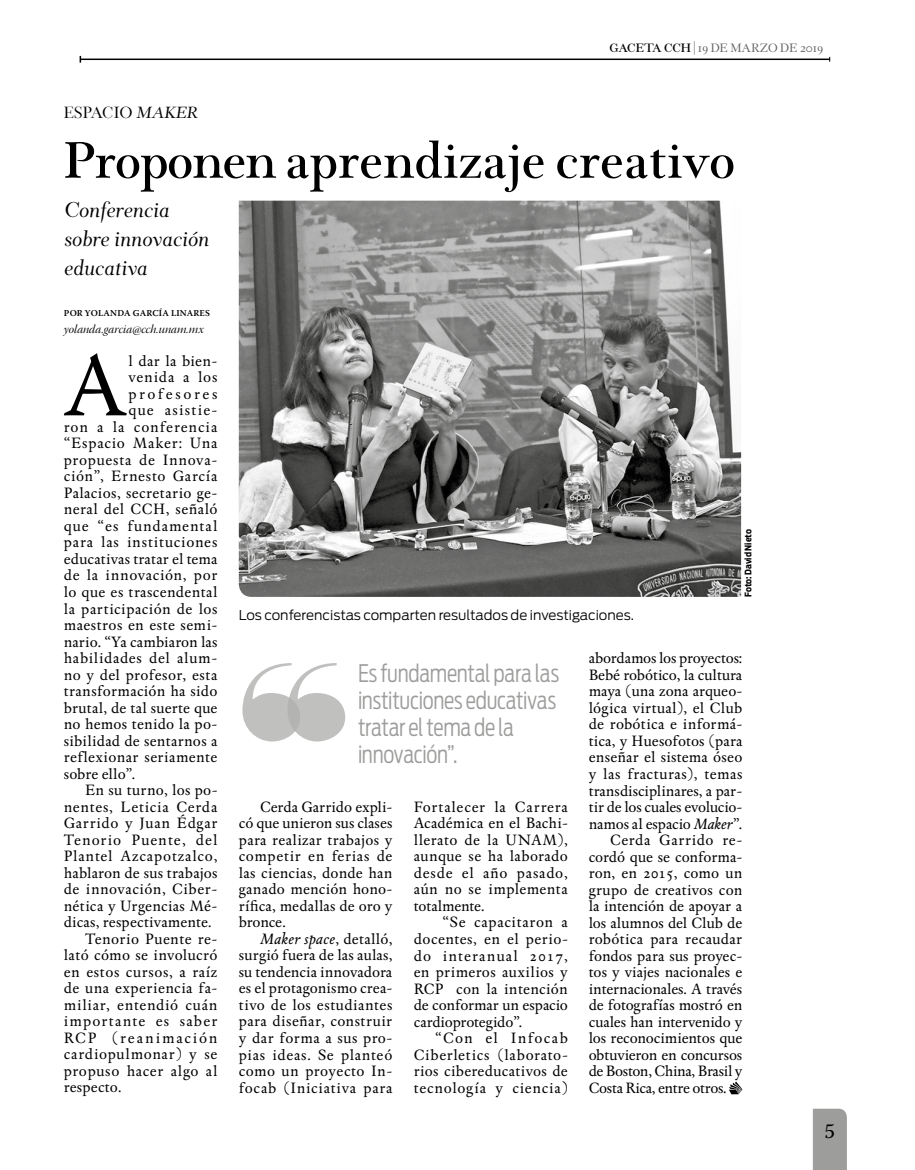
<style>
.page{position:relative;width:915px;height:1170px;background:#fff}
.page>*{position:absolute;margin:0;border:0;box-sizing:border-box;transform-origin:0 0}
.t1{font:90.9px "Warnock Pro";color:#000}
.t2{font:600 57px "Wessex";letter-spacing:-.005em;color:#000}
.t3{font:300 24px/27px "Antenna Cond";letter-spacing:-.015em;color:#9d9d9c;scale:.91 1}
.t4{font:italic 24px/28.8px "Wessex";color:#000}
.t5{font:21px "Warnock Pro";color:#000}
.t6{font:18px "Wessex Roman Titling";color:#000}
.t7{font:15.75px/16.5px "Espinosa Nova";letter-spacing:.015em;color:#000;text-align:justify}
.t8{font:15.75px "Espinosa Nova";letter-spacing:-.01em;color:#000}
.t9{font:15.75px "Espinosa Nova";letter-spacing:.04em;color:#000}
.t10{font:15.75px "Espinosa Nova";letter-spacing:-.015em;color:#000}
.t11{font:15.75px "Espinosa Nova";letter-spacing:-.005em;color:#000}
.t12{font:15.75px "Espinosa Nova";letter-spacing:.045em;color:#000}
.t13{font:15.75px "Espinosa Nova";letter-spacing:-.02em;color:#000}
.t14{font:15.75px "Espinosa Nova";letter-spacing:.035em;color:#000}
.t15{font:15.75px "Espinosa Nova";letter-spacing:.05em;color:#000}
.t16{font:15.75px "Espinosa Nova";letter-spacing:.06em;color:#000}
.t17{font:15.75px "Espinosa Nova";letter-spacing:.055em;color:#000}
.t18{font:15.75px "Espinosa Nova";letter-spacing:.075em;color:#000}
.t19{font:15.75px "Espinosa Nova";letter-spacing:.11em;color:#000}
.t20{font:15.75px "Espinosa Nova";letter-spacing:.08em;color:#000}
.t21{font:15.75px "Espinosa Nova";letter-spacing:.15em;color:#000}
.t22{font:300 13.5px "Antenna";letter-spacing:-.005em;color:#000}
.t23{font:13.5px "Wessex";color:#646363}
.t24{font:12px "Warnock Pro It Disp";color:#000}
.t25{font:600 9px "Warnock Pro";letter-spacing:.015em;color:#000}
.t26{font:700 9px "Antenna Cond";color:#000}
.s1{font-family:"Wessex";font-style:italic}
.s2{font-weight:600;color:#000}
.s3{font-style:italic}
</style>
<div class="page">
<div style="left:812px;top:1108px;width:34px;height:61px;background:#9d9d9c"></div>
<hr style="left:80px;top:59px;width:749px;height:1px;background:#000">
<svg style="left:729px;top:1081px;width:13px;height:13px"></svg>
<img style="left:239px;top:201px;width:501px;height:396px">
<svg style="left:242px;top:663px;width:103px;height:78px"></svg>
<p class="t6" style="left:64px;top:103px;width:136px">ESPACIO <span class="s1">MAKER</span></p>
<p class="t23" style="left:609px;top:40px;width:215px"><span class="s2">GACETA CCH</span> | 19 DE MARZO DE 2019</p>
<h2 class="t2" style="left:64px;top:130px;width:672px">Proponen aprendizaje creativo</h2>
<h3 class="t4" style="left:64px;top:196px;width:147px">Conferencia sobre innovación educativa</h3>
<p class="t25" style="left:64px;top:308px;width:147px">POR YOLANDA GARCÍA LINARES</p>
<p class="t24" style="left:64px;top:322px;width:142px">yolanda.garcia@cch.unam.mx</p>
<h1 class="t1" style="left:63px;top:331px;width:66px">A</h1>
<p class="t7" style="left:128px;top:353px;width:90px">l dar la bien-</p>
<p class="t12" style="left:128px;top:368px;width:90px">venida a los</p>
<p class="t21" style="left:128px;top:385px;width:90px">profesores</p>
<p class="t20" style="left:128px;top:401px;width:90px">que asistie-</p>
<p class="t15" style="left:64px;top:418px;width:155px">ron a la conferencia</p>
<p class="t9" style="left:64px;top:434px;width:155px">“Espacio Maker: Una</p>
<p class="t9" style="left:64px;top:451px;width:155px">propuesta de Innova-</p>
<p class="t9" style="left:64px;top:467px;width:155px">ción”, Ernesto García</p>
<p class="t7" style="left:64px;top:485px;width:155px">Palacios, secretario ge-</p>
<p class="t7" style="left:64px;top:501px;width:155px">neral del CCH, señaló</p>
<p class="t16" style="left:64px;top:517px;width:155px">que “es fundamental</p>
<p class="t15" style="left:64px;top:533px;width:155px">para las instituciones</p>
<p class="t7" style="left:64px;top:551px;width:155px">educativas tratar el tema</p>
<p class="t14" style="left:64px;top:566px;width:155px">de la innovación, por</p>
<p class="t7" style="left:64px;top:584px;width:155px">lo que es trascendental</p>
<p class="t7" style="left:64px;top:600px;width:155px">la participación de los</p>
<p class="t7" style="left:64px;top:617px;width:155px">maestros en este semi-</p>
<p class="t7" style="left:64px;top:633px;width:155px">nario. “Ya cambiaron las</p>
<p class="t12" style="left:64px;top:649px;width:155px">habilidades del alum-</p>
<p class="t7" style="left:64px;top:666px;width:155px">no y del profesor, esta</p>
<p class="t7" style="left:64px;top:683px;width:155px">transformación ha sido</p>
<p class="t7" style="left:64px;top:699px;width:155px">brutal, de tal suerte que</p>
<p class="t7" style="left:64px;top:716px;width:155px">no hemos tenido la po-</p>
<p class="t7" style="left:64px;top:732px;width:155px">sibilidad de sentarnos a</p>
<p class="t7" style="left:64px;top:749px;width:155px">reflexionar seriamente</p>
<p class="t8" style="left:64px;top:764px;width:73px">sobre ello”.</p>
<p class="t7" style="left:85px;top:782px;width:134px">En su turno, los po-</p>
<p class="t9" style="left:64px;top:797px;width:155px">nentes, Leticia Cerda</p>
<p class="t9" style="left:64px;top:814px;width:155px">Garrido y Juan Édgar</p>
<p class="t17" style="left:64px;top:830px;width:155px">Tenorio Puente, del</p>
<p class="t12" style="left:64px;top:847px;width:155px">Plantel Azcapotzalco,</p>
<p class="t7" style="left:64px;top:864px;width:155px">hablaron de sus trabajos</p>
<p class="t7" style="left:64px;top:881px;width:155px">de innovación, Ciber-</p>
<p class="t7" style="left:64px;top:897px;width:155px">nética y Urgencias Mé-</p>
<p class="t7" style="left:64px;top:914px;width:149px">dicas, respectivamente.</p>
<p class="t7" style="left:85px;top:930px;width:134px">Tenorio Puente re-</p>
<p class="t7" style="left:64px;top:947px;width:155px">lató cómo se involucró</p>
<p class="t9" style="left:64px;top:962px;width:155px">en estos cursos, a raíz</p>
<p class="t7" style="left:64px;top:980px;width:155px">de una experiencia fa-</p>
<p class="t9" style="left:64px;top:995px;width:155px">miliar, entendió cuán</p>
<p class="t18" style="left:64px;top:1012px;width:155px">importante es saber</p>
<p class="t19" style="left:64px;top:1028px;width:155px">RCP (reanimación</p>
<p class="t12" style="left:64px;top:1045px;width:155px">cardiopulmonar) y se</p>
<p class="t14" style="left:64px;top:1061px;width:155px">propuso hacer algo al</p>
<p class="t7" style="left:64px;top:1079px;width:59px">respecto.</p>
<p class="t22" style="left:239px;top:607px;width:396px">Los conferencistas comparten resultados de investigaciones.</p>
<p class="t26" style="left:742px;top:597px;width:69px;rotate:-90deg">Foto: David Nieto</p>
<h3 class="t3" style="left:358px;top:660px;width:222px">Es fundamental para las instituciones educativas tratar el tema de la innovación”.</h3>
<p class="t7" style="left:239px;top:798px;width:155px;text-indent:21px">Cerda Garrido expli&shy;có que unieron sus clases para realizar trabajos y competir en ferias de las ciencias, donde han ganado mención hono&shy;rífica, medallas de oro y bronce.</p>
<p class="t7" style="left:239px;top:930px;width:155px;text-indent:21px"><span class="s3">Maker space</span>, detalló, surgió fuera de las aulas, su tendencia innovadora es el protagonismo crea&shy;tivo de los estudiantes para diseñar, construir y dar forma a sus pro&shy;pias ideas. Se planteó como un proyecto In&shy;focab (Iniciativa para</p>
<p class="t7" style="left:413px;top:799px;width:156px">Fortalecer la Carrera Académica en el Bachi&shy;llerato de la UNAM), aunque se ha laborado desde el año pasado, aún no se implementa totalmente.</p>
<p class="t7" style="left:413px;top:914px;width:156px;text-indent:29px">“Se capacitaron a docentes, en el perio&shy;do interanual 2017, en primeros auxilios y RCP con la intención de conformar un espacio cardioprotegido”.</p>
<p class="t7" style="left:413px;top:1030px;width:156px;text-indent:21px">“Con el Infocab Ciberletics (laborato&shy;rios cibereducativos de tecnología y ciencia)</p>
<p class="t13" style="left:588px;top:649px;width:155px">abordamos los proyectos:</p>
<p class="t11" style="left:588px;top:666px;width:155px">Bebé robótico, la cultura</p>
<p class="t11" style="left:588px;top:682px;width:155px">maya (una zona arqueo-</p>
<p class="t7" style="left:588px;top:700px;width:155px">lógica virtual), el Club</p>
<p class="t7" style="left:588px;top:716px;width:155px">de robótica e informá-</p>
<p class="t7" style="left:588px;top:733px;width:155px">tica, y Huesofotos (para</p>
<p class="t7" style="left:588px;top:749px;width:155px">enseñar el sistema óseo</p>
<p class="t7" style="left:588px;top:766px;width:155px">y las fracturas), temas</p>
<p class="t7" style="left:588px;top:782px;width:155px">transdisciplinares, a par-</p>
<p class="t8" style="left:588px;top:798px;width:155px">tir de los cuales evolucio-</p>
<p class="t8" style="left:588px;top:814px;width:155px">namos al espacio <span class="s3">Maker</span>”.</p>
<p class="t14" style="left:609px;top:831px;width:134px">Cerda Garrido re-</p>
<p class="t8" style="left:588px;top:847px;width:155px">cordó que se conforma-</p>
<p class="t7" style="left:588px;top:865px;width:155px">ron, en 2015, como un</p>
<p class="t7" style="left:588px;top:881px;width:155px">grupo de creativos con</p>
<p class="t8" style="left:588px;top:897px;width:155px">la intención de apoyar a</p>
<p class="t11" style="left:588px;top:913px;width:155px">los alumnos del Club de</p>
<p class="t7" style="left:588px;top:931px;width:155px">robótica para recaudar</p>
<p class="t10" style="left:588px;top:946px;width:155px">fondos para sus proyec-</p>
<p class="t11" style="left:588px;top:963px;width:155px">tos y viajes nacionales e</p>
<p class="t10" style="left:588px;top:979px;width:155px">internacionales. A través</p>
<p class="t8" style="left:588px;top:996px;width:155px">de fotografías mostró en</p>
<p class="t8" style="left:588px;top:1012px;width:155px">cuales han intervenido y</p>
<p class="t10" style="left:588px;top:1029px;width:155px">los reconocimientos que</p>
<p class="t10" style="left:588px;top:1045px;width:155px">obtuvieron en concursos</p>
<p class="t13" style="left:588px;top:1062px;width:155px">de Boston, China, Brasil y</p>
<p class="t13" style="left:588px;top:1078px;width:139px">Costa Rica, entre otros.</p>
<h3 class="t5" style="left:824px;top:1118px;width:12px">5</h3>
</div>
